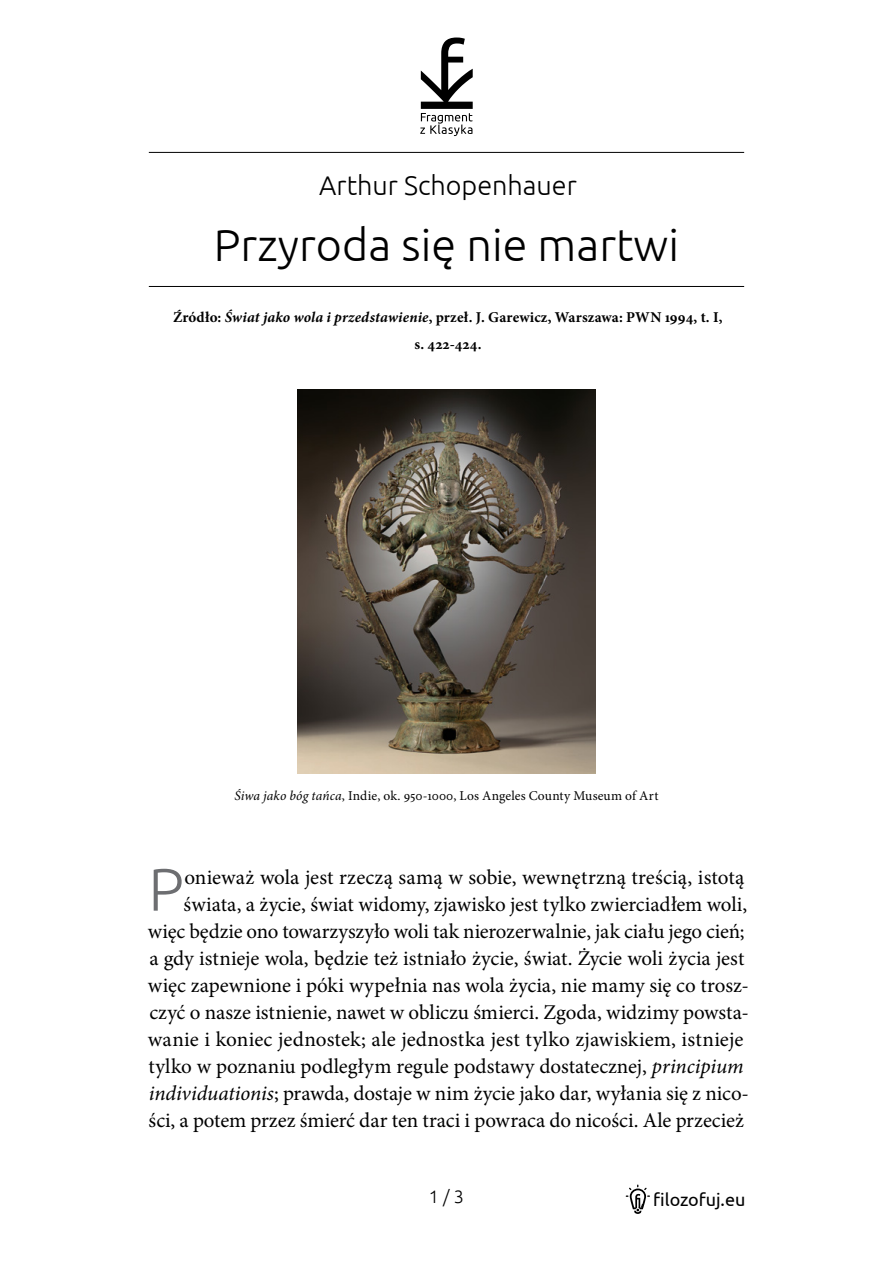
<style>
.page{position:relative;width:893px;height:1263px;background:#fff}
.page>*{position:absolute;margin:0;border:0;box-sizing:border-box;transform-origin:0 0}
.t1{font:300 60px "Ubuntu";color:#6d6e71}
.t2{font:300 45px "Ubuntu";color:#000}
.t3{font:300 27px "Ubuntu";color:#000}
.t4{font:21px/27px "Minion Pro";color:#000;text-align:right}
.t5{font:18px "Ubuntu";color:#000}
.t6{font:300 18px "Ubuntu";color:#000}
.t7{font:700 15px/27px "Minion Pro";letter-spacing:.005em;color:#000;text-align:center}
.t8{font:13.5px "Minion Pro";letter-spacing:.005em;color:#000}
.s1{font-style:italic}
</style>
<div class="page">
<svg style="left:626px;top:1184px;width:24px;height:30px"></svg>
<svg style="left:420px;top:38px;width:53px;height:98px"></svg>
<hr style="left:149px;top:152px;width:595px;height:1px;background:#000">
<hr style="left:149px;top:286px;width:595px;height:1px;background:#000">
<img style="left:297px;top:390px;width:299px;height:383px">
<p class="t3" style="left:319px;top:169px;width:259px">Arthur Schopenhauer</p>
<h2 class="t2" style="left:214px;top:217px;width:467px">Przyroda się nie martwi</h2>
<p class="t7" style="left:173px;top:303px;width:551px">Źródło: <span class="s1">Świat jako wola i przedstawienie</span>, przeł. J. Garewicz, Warszawa: PWN 1994, t. I, s. 422-424.</p>
<p class="t8" style="left:234px;top:787px;width:426px"><span class="s1">Śiwa jako bóg tańca</span>, Indie, ok. 950-1000, Los Angeles County Museum of Art</p>
<p class="t4" style="left:148px;top:863px;width:603px">onieważ wola jest rzeczą samą w sobie, wewnętrzną treścią, istotą świata, a życie, świat widomy, zjawisko jest tylko zwierciadłem woli, więc będzie ono towarzyszyło woli tak nierozerwalnie, jak ciału jego cień; a gdy istnieje wola, będzie też istniało życie, świat. Życie woli życia jest więc zapewnione i póki wypełnia nas wola życia, nie mamy się co trosz&shy;czyć o nasze istnienie, nawet w obliczu śmierci. Zgoda, widzimy powsta&shy;wanie i koniec jednostek; ale jednostka jest tylko zjawiskiem, istnieje tylko w poznaniu podległym regule podstawy dostatecznej, <span class="s1">principium individuationis</span>; prawda, dostaje w nim życie jako dar, wyłania się z nico&shy;ści, a potem przez śmierć dar ten traci i powraca do nicości. Ale przecież</p>
<h1 class="t1" style="left:148px;top:853px;width:37px">P</h1>
<p class="t6" style="left:429px;top:1185px;width:36px">1 / 3</p>
<p class="t5" style="left:653px;top:1189px;width:94px">filozofuj.eu</p>
</div>
